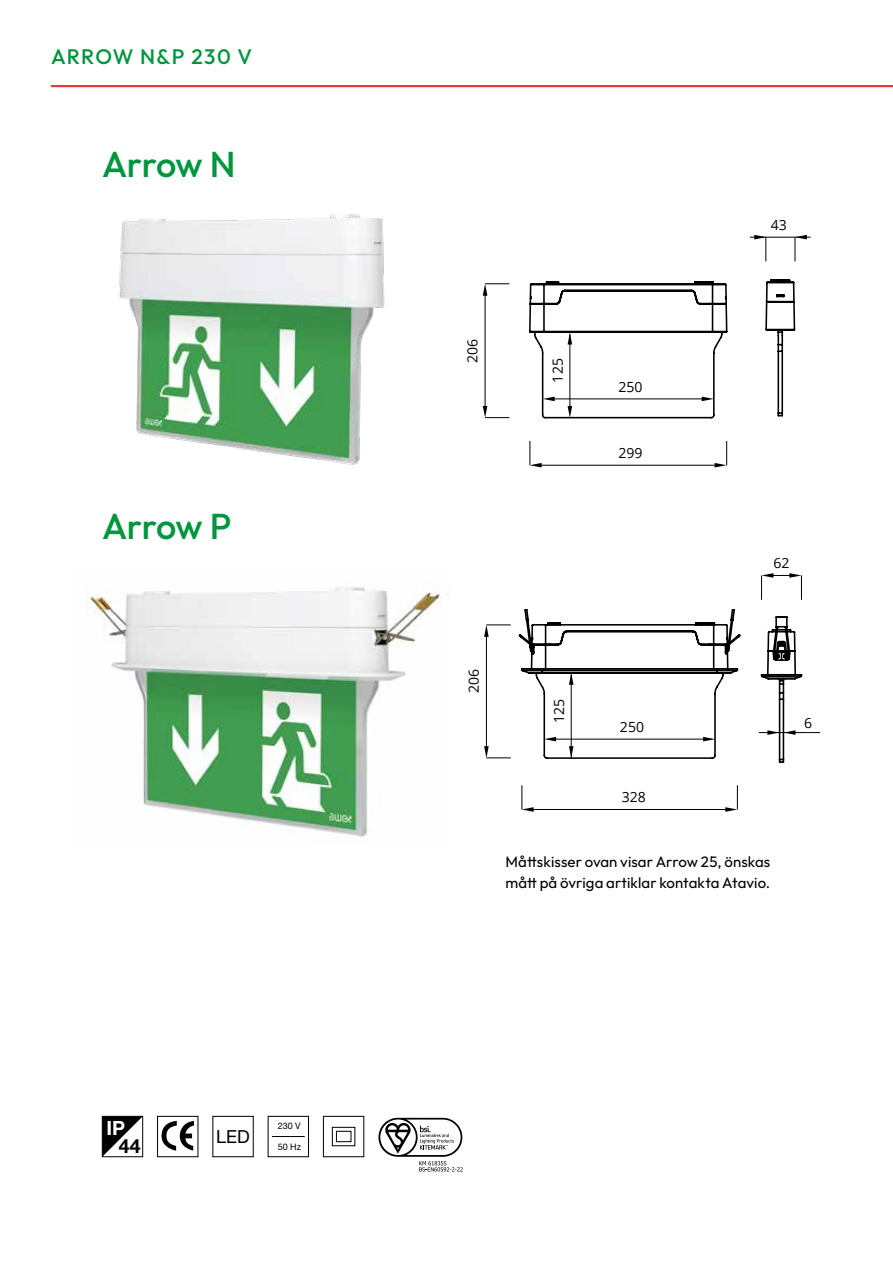
<style>
.page{position:relative;width:893px;height:1263px;background:#fff}
.page>*{position:absolute;margin:0;border:0;box-sizing:border-box;transform-origin:0 0}
.t1{font:100 36px "Outfit";letter-spacing:-.02em;color:#00963e}
.t2{font:100 21px "Outfit";letter-spacing:.055em;color:#00963e}
.t3{font:700 19.5px "Helvetica Neue";color:#fff}
.t4{font:700 19.5px "Helvetica Neue";color:#000}
.t5{font:18px "Helvetica Neue";color:#000}
.t6{font:100 15px/21px "Outfit";letter-spacing:.005em;color:#000}
.t7{font:14.1px "Open Sans";color:#000}
.t8{font:13.95px "Open Sans";color:#000}
.t9{font:9px "Helvetica Neue";color:#000}
</style>
<div class="page">
<img style="left:85px;top:584px;width:364px;height:254px">
<img style="left:119px;top:214px;width:266px;height:251px">
<svg style="left:378px;top:1118px;width:85px;height:53px"></svg>
<div style="left:157px;top:1116px;width:41px;height:41px;border:1px solid #000"></div>
<div style="left:323px;top:1116px;width:41px;height:41px;border:1px solid #000"></div>
<div style="left:268px;top:1116px;width:41px;height:41px;border:1px solid #000"></div>
<svg style="left:161px;top:1121px;width:33px;height:30px"></svg>
<svg style="left:102px;top:1116px;width:41px;height:41px"></svg>
<hr style="left:272px;top:1136px;width:33px;height:1px;background:#000">
<div style="left:332px;top:1127px;width:23px;height:19px;border:1px solid #000"></div>
<div style="left:336px;top:1131px;width:15px;height:11px;border:1px solid #000"></div>
<hr style="left:538px;top:465px;width:179px;height:1px;background:#000">
<svg style="left:530px;top:441px;width:12px;height:26px"></svg>
<svg style="left:715px;top:441px;width:12px;height:26px"></svg>
<hr style="left:485px;top:292px;width:1px;height:116px;background:#000">
<svg style="left:483px;top:406px;width:26px;height:12px"></svg>
<svg style="left:483px;top:283px;width:26px;height:13px"></svg>
<svg style="left:529px;top:281px;width:199px;height:138px"></svg>
<hr style="left:570px;top:334px;width:1px;height:79px;background:#000">
<hr style="left:551px;top:399px;width:156px;height:1px;background:#000">
<hr style="left:531px;top:809px;width:196px;height:1px;background:#000">
<svg style="left:522px;top:785px;width:12px;height:27px"></svg>
<svg style="left:725px;top:785px;width:13px;height:27px"></svg>
<hr style="left:486px;top:633px;width:1px;height:117px;background:#000">
<svg style="left:484px;top:746px;width:27px;height:13px"></svg>
<svg style="left:484px;top:625px;width:27px;height:12px"></svg>
<svg style="left:518px;top:609px;width:223px;height:150px"></svg>
<svg style="left:761px;top:573px;width:41px;height:27px"></svg>
<hr style="left:783px;top:732px;width:37px;height:1px;background:#000">
<svg style="left:759px;top:616px;width:44px;height:147px"></svg>
<svg style="left:765px;top:279px;width:31px;height:138px"></svg>
<hr style="left:750px;top:237px;width:61px;height:1px;background:#000">
<svg style="left:754px;top:235px;width:13px;height:26px"></svg>
<svg style="left:795px;top:235px;width:12px;height:26px"></svg>
<hr style="left:51px;top:85px;width:842px;height:2px;background:#e73435">
<h2 class="t2" style="left:51px;top:45px;width:203px">ARROW N&amp;P 230 V</h2>
<h1 class="t1" style="left:102px;top:144px;width:135px">Arrow N</h1>
<h1 class="t1" style="left:102px;top:505px;width:131px">Arrow P</h1>
<h3 class="t3" style="left:106px;top:1113px;width:20px">IP</h3>
<h3 class="t4" style="left:119px;top:1131px;width:23px">44</h3>
<p class="t5" style="left:216px;top:1126px;width:35px">LED</p>
<p class="t9" style="left:278px;top:1120px;width:25px">230 V</p>
<p class="t9" style="left:278px;top:1141px;width:25px">50 Hz</p>
<p class="t8" style="left:771px;top:215px;width:18px">43</p>
<p class="t8" style="left:463px;top:363px;width:26px;rotate:-90deg">206</p>
<p class="t8" style="left:548px;top:382px;width:26px;rotate:-90deg">125</p>
<p class="t8" style="left:619px;top:377px;width:26px">250</p>
<p class="t8" style="left:618px;top:443px;width:26px">299</p>
<p class="t7" style="left:773px;top:553px;width:18px">62</p>
<p class="t7" style="left:464px;top:692px;width:26px;rotate:-90deg">206</p>
<p class="t7" style="left:549px;top:723px;width:26px;rotate:-90deg">125</p>
<p class="t7" style="left:620px;top:717px;width:26px">250</p>
<p class="t7" style="left:622px;top:787px;width:26px">328</p>
<p class="t6" style="left:505px;top:851px;width:266px">Måttskisser ovan visar Arrow 25, önskas mått på övriga artiklar kontakta Atavio.</p>
<p class="t7" style="left:804px;top:714px;width:10px">6</p>
</div>
